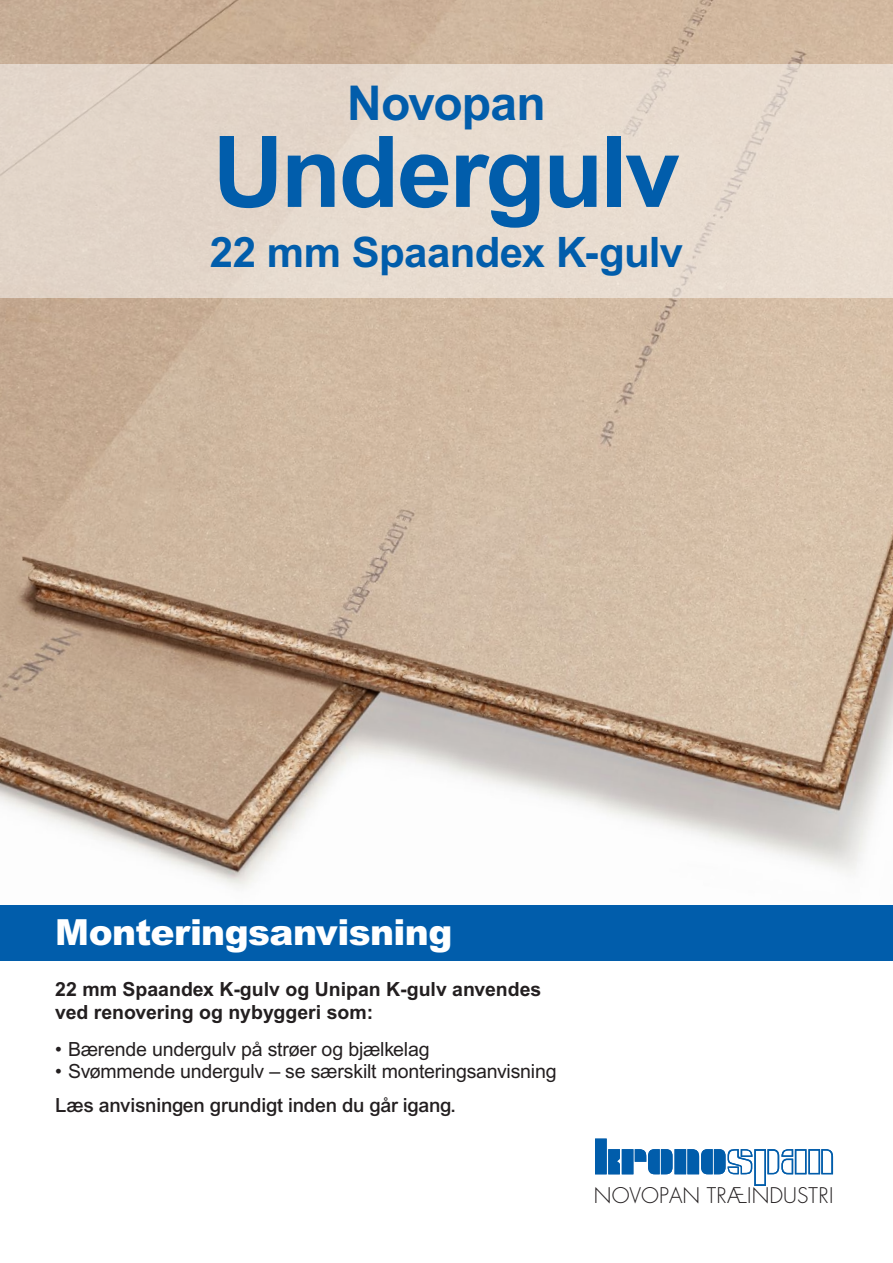
<style>
.page{position:relative;width:893px;height:1263px;background:#fff}
.page>*{position:absolute;margin:0;border:0;box-sizing:border-box;transform-origin:0 0}
.t1{font:700 99px "Arial MT Pro";letter-spacing:-.025em;color:#015dab}
.t2{font:700 48px "Arial MT Pro";letter-spacing:-.02em;color:#015dab}
.t3{font:700 42px "Arial MT Pro";letter-spacing:-.015em;color:#015dab}
.t4{font:900 36px "Arial MT Pro";letter-spacing:-.015em;color:#fff}
.t5{font:300 21px "Futura Std";color:#231f20}
.t6{font:19.5px "Arial MT Pro";letter-spacing:-.01em;color:#231f20}
.t7{font:700 19.5px/22.5px "Arial MT Pro";color:#231f20}
.t8{font:500 19.5px "Arial MT Pro";letter-spacing:-.01em;color:#231f20}
</style>
<div class="page">
<img style="left:0;top:0;width:893px;height:906px">
<div style="left:0;top:64px;width:893px;height:234px;background:#e7dbce"></div>
<div style="left:0;top:906px;width:893px;height:55px;background:#015dab"></div>
<svg style="left:595px;top:1138px;width:238px;height:48px"></svg>
<h2 class="t2" style="left:347px;top:75px;width:200px">Novopan</h2>
<h1 class="t1" style="left:213px;top:114px;width:469px">Undergulv</h1>
<h3 class="t3" style="left:210px;top:227px;width:475px">22 mm Spaandex K-gulv</h3>
<h3 class="t4" style="left:55px;top:909px;width:399px">Monteringsanvisning</h3>
<p class="t7" style="left:55px;top:979px;width:488px">22 mm Spaandex K-gulv og Unipan K-gulv anvendes ved renovering og nybyggeri som:</p>
<p class="t6" style="left:55px;top:1038px;width:376px">• Bærende undergulv på strøer og bjælkelag</p>
<p class="t6" style="left:55px;top:1060px;width:503px">• Svømmende undergulv – se særskilt monteringsanvisning</p>
<p class="t8" style="left:55px;top:1094px;width:402px">Læs anvisningen grundigt inden du går igang.</p>
<p class="t5" style="left:594px;top:1183px;width:241px">NOVOPAN TRÆINDUSTRI</p>
</div>
